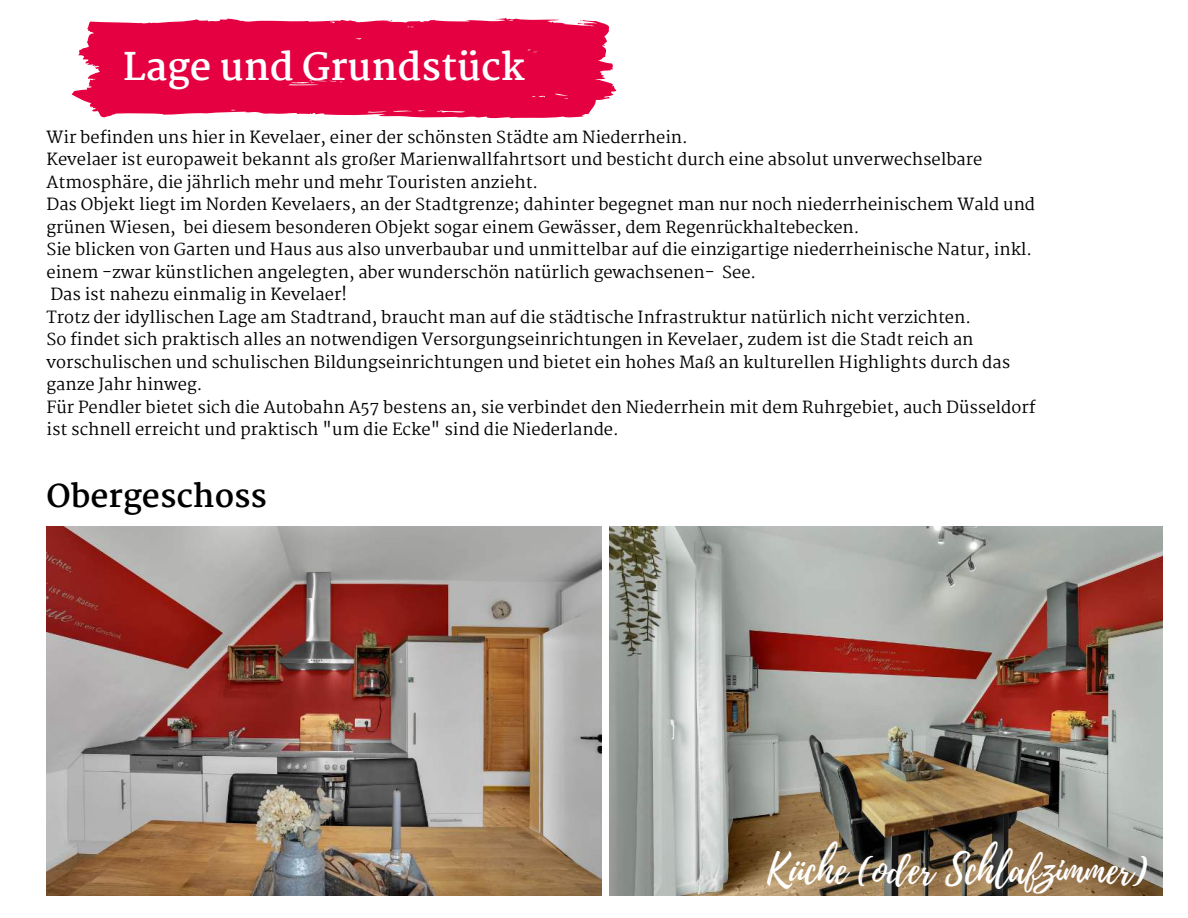
<style>
.page{position:relative;width:1188px;height:918px;background:#fff}
.page>*{position:absolute;margin:0;border:0;box-sizing:border-box;transform-origin:0 0}
.t1{font:39.9px "Playlist Script";color:#fff}
.t2{font:700 37.5px "Martel";color:#fff}
.t3{font:700 31.5px "Martel";color:#000}
.t4{font:16.5px/22.5px "Martel";color:#000}
</style>
<div class="page">
<svg style="left:72px;top:18px;width:544px;height:101px;background:#e81e57"></svg>
<img style="left:47px;top:527px;width:554px;height:369px">
<img style="left:609px;top:527px;width:554px;height:369px">
<h2 class="t2" style="left:123px;top:45px;width:403px">Lage und Grundstück</h2>
<p class="t4" style="left:47px;top:126px;width:991px">Wir befinden uns hier in Kevelaer, einer der schönsten Städte am Niederrhein.<br>Kevelaer ist europaweit bekannt als großer Marienwallfahrtsort und besticht durch eine absolut unverwechselbare Atmosphäre, die jährlich mehr und mehr Touristen anzieht.<br>Das Objekt liegt im Norden Kevelaers, an der Stadtgrenze; dahinter begegnet man nur noch niederrheinischem Wald und grünen Wiesen, bei diesem besonderen Objekt sogar einem Gewässer, dem Regenrückhaltebecken.<br>Sie blicken von Garten und Haus aus also unverbaubar und unmittelbar auf die einzigartige niederrheinische Natur, inkl. einem -zwar künstlichen angelegten, aber wunderschön natürlich gewachsenen- See.<br>Das ist nahezu einmalig in Kevelaer!<br>Trotz der idyllischen Lage am Stadtrand, braucht man auf die städtische Infrastruktur natürlich nicht verzichten.<br>So findet sich praktisch alles an notwendigen Versorgungseinrichtungen in Kevelaer, zudem ist die Stadt reich an vorschulischen und schulischen Bildungseinrichtungen und bietet ein hohes Maß an kulturellen Highlights durch das ganze Jahr hinweg.<br>Für Pendler bietet sich die Autobahn A57 bestens an, sie verbindet den Niederrhein mit dem Ruhrgebiet, auch Düsseldorf ist schnell erreicht und praktisch "um die Ecke" sind die Niederlande.</p>
<h3 class="t3" style="left:47px;top:478px;width:222px">Obergeschoss</h3>
<h1 class="t1" style="left:766px;top:841px;width:385px">Küche (oder Schlafzimmer)</h1>
</div>
